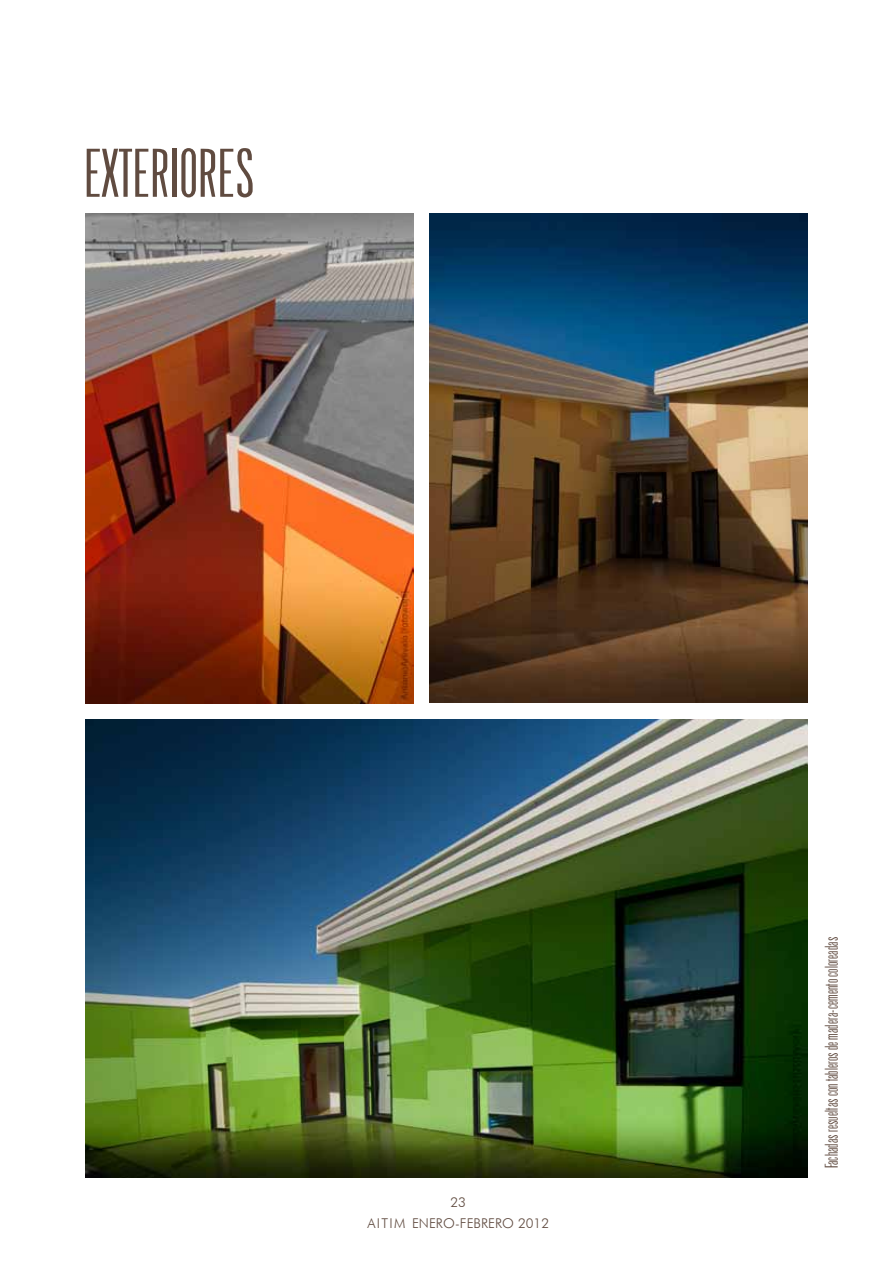
<style>
.page{position:relative;width:893px;height:1263px;background:#fff}
.page>*{position:absolute;margin:0;border:0;box-sizing:border-box;transform-origin:0 0}
.t1{font:61.5px "Arizona";color:#604b40}
.t2{font:16.5px "Arizona";color:#604b40}
.t3{font:300 13.5px/20.2px "Futura BT";color:#604b40;text-align:center}
</style>
<div class="page">
<img style="left:85px;top:719px;width:723px;height:459px">
<img style="left:85px;top:213px;width:328px;height:490px">
<img style="left:429px;top:213px;width:379px;height:490px">
<h1 class="t1" style="left:84px;top:137px;width:133px">EXTERIORES</h1>
<p class="t3" style="left:367px;top:1192px;width:183px">23<br>AI TI M ENERO-FEBRERO 2012</p>
<p class="t2" style="left:822px;top:1168px;width:233px;rotate:-90deg">Fachadas resueltas con tableros de madera-cemento coloreadas</p>
</div>
